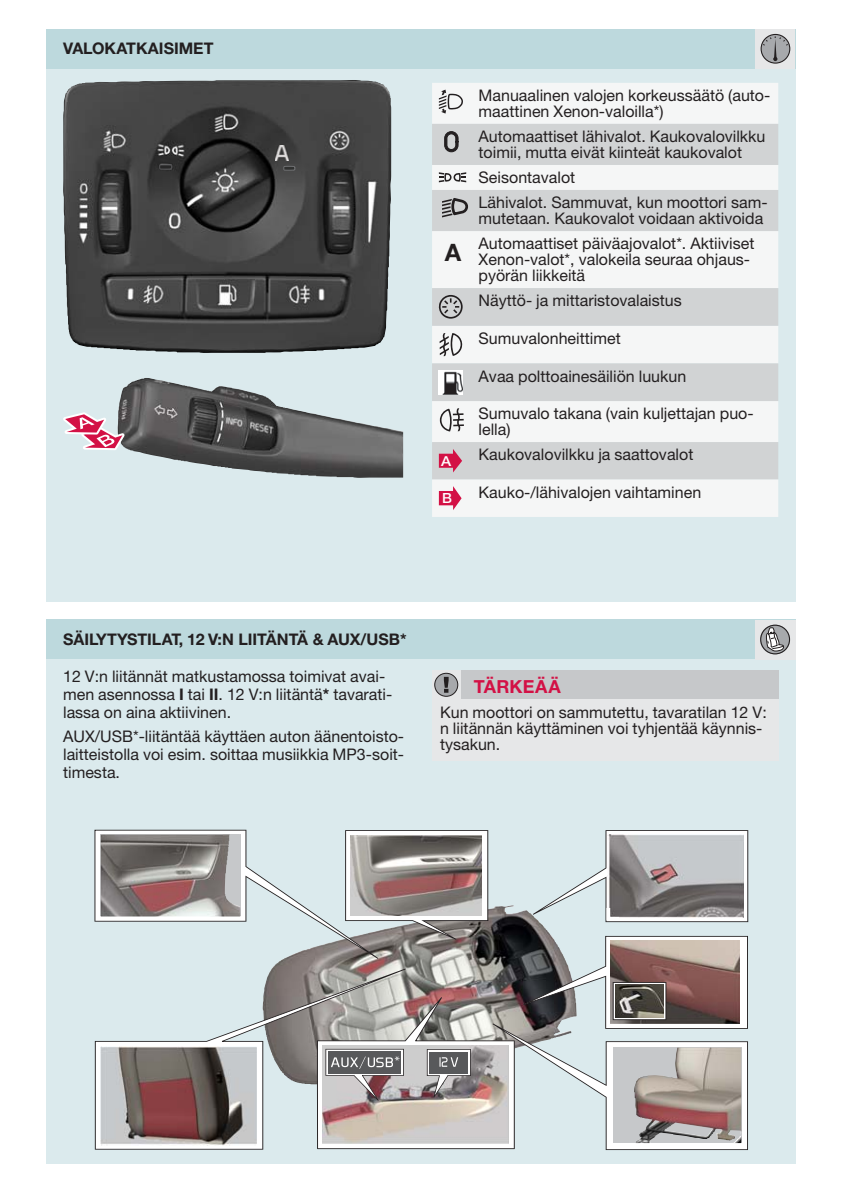
<style>
.page{position:relative;width:841px;height:1191px;background:#fff}
.page>*{position:absolute;margin:0;border:0;box-sizing:border-box;transform-origin:0 0}
.t1{font:700 24px "Helvetica Neue ECG";color:#231f20}
.t2{font:700 18px "Helvetica Neue ECG";letter-spacing:.02em;color:#d31145}
.t3{font:16px/16px "Helvetica Neue ECG";color:#231f20}
.t4{font:700 16px "Helvetica Neue ECG";color:#231f20}
.t5{font:500 14px "Helvetica Neue";color:#fff}
.t6{font:500 13.8px "Helvetica Neue";color:#fff;scale:1.1 1}
.s1{font-weight:700}
</style>
<div class="page">
<div style="left:46px;top:29px;width:748px;height:572px;background:#dbeaed"></div>
<div style="left:46px;top:29px;width:748px;height:40px;background:#bdd9dd"></div>
<div style="left:755px;top:29px;width:39px;height:40px;background:#e6e7e8"></div>
<svg style="left:760px;top:34px;width:29px;height:29px"></svg>
<div style="left:760px;top:34px;width:29px;height:30px;border:1px solid #231f20;border-radius:50%"></div>
<svg style="left:762px;top:36px;width:26px;height:25px"></svg>
<img style="left:63px;top:80px;width:328px;height:273px">
<svg style="left:283px;top:166px;width:12px;height:5px"></svg>
<svg style="left:159px;top:164px;width:13px;height:6px"></svg>
<img style="left:275px;top:145px;width:13px;height:15px">
<img style="left:118px;top:378px;width:285px;height:99px">
<svg style="left:63px;top:412px;width:62px;height:38px"></svg>
<div style="left:46px;top:619px;width:748px;height:544px;background:#dbeaed"></div>
<div style="left:46px;top:619px;width:748px;height:40px;background:#bdd9dd"></div>
<div style="left:754px;top:619px;width:40px;height:40px;background:#e6e7e8"></div>
<svg style="left:759px;top:624px;width:30px;height:30px"></svg>
<div style="left:759px;top:624px;width:30px;height:30px;border:1px solid #231f20;border-radius:50%"></div>
<svg style="left:765px;top:626px;width:19px;height:25px"></svg>
<svg style="left:94px;top:829px;width:653px;height:320px"></svg>
<div style="left:432px;top:670px;width:345px;height:28px;background:#c6c8ca"></div>
<div style="left:432px;top:698px;width:345px;height:62px;background:#e6e7e8"></div>
<svg style="left:432px;top:670px;width:28px;height:28px"></svg>
<svg style="left:434px;top:673px;width:23px;height:23px"></svg>
<div style="left:434px;top:672px;width:24px;height:24px;border:1px solid #231f20;border-radius:50%"></div>
<svg style="left:443px;top:676px;width:5px;height:16px"></svg>
<div style="left:432px;top:83px;width:345px;height:434px;background:#f5f6f6"></div>
<svg style="left:432px;top:124px;width:345px;height:355px;background:#e1e2e3"></svg>
<svg style="left:438px;top:90px;width:24px;height:23px"></svg>
<svg style="left:444px;top:131px;width:14px;height:21px"></svg>
<svg style="left:438px;top:172px;width:28px;height:10px"></svg>
<svg style="left:442px;top:196px;width:27px;height:21px"></svg>
<svg style="left:438px;top:295px;width:24px;height:23px"></svg>
<svg style="left:439px;top:333px;width:23px;height:23px"></svg>
<img style="left:438px;top:370px;width:24px;height:24px">
<svg style="left:439px;top:408px;width:24px;height:23px"></svg>
<svg style="left:438px;top:449px;width:24px;height:23px"></svg>
<svg style="left:438px;top:486px;width:23px;height:24px"></svg>
<p class="t4" style="left:63px;top:40px;width:152px">VALOKATKAISIMET</p>
<p class="t3" style="left:478px;top:89px;width:293px">Manuaalinen valojen korkeussäätö (auto&shy;maattinen Xenon-valoilla*)</p>
<p class="t3" style="left:478px;top:130px;width:288px">Automaattiset lähivalot. Kaukovalovilkku toimii, mutta eivät kiinteät kaukovalot</p>
<p class="t3" style="left:478px;top:166px;width:290px;line-height:25px">Seisontavalot<br>Lähivalot. Sammuvat, kun moottori sam-</p>
<p class="t3" style="left:478px;top:212px;width:286px">mutetaan. Kaukovalot voidaan aktivoida</p>
<h1 class="t1" style="left:444px;top:238px;width:18px">A</h1>
<p class="t3" style="left:478px;top:237px;width:277px">Automaattiset päiväajovalot*. Aktiiviset<br>Xenon-valot*, valokeila seuraa ohjaus&shy;pyörän liikkeitä</p>
<p class="t3" style="left:478px;top:294px;width:204px">Näyttö- ja mittaristovalaistus</p>
<p class="t3" style="left:478px;top:331px;width:143px">Sumuvalonheittimet</p>
<p class="t3" style="left:478px;top:369px;width:209px">Avaa polttoainesäiliön luukun</p>
<p class="t3" style="left:478px;top:407px;width:276px">Sumuvalo takana (vain kuljettajan puo&shy;lella)</p>
<p class="t6" style="left:441px;top:456px;width:11px">A</p>
<p class="t3" style="left:478px;top:448px;width:216px">Kaukovalovilkku ja saattovalot</p>
<p class="t5" style="left:442px;top:493px;width:11px">B</p>
<p class="t3" style="left:478px;top:485px;width:224px">Kauko-/lähivalojen vaihtaminen</p>
<p class="t4" style="left:63px;top:630px;width:345px">SÄILYTYSTILAT, 12 V:N LIITÄNTÄ &amp; AUX/USB*</p>
<p class="t3" style="left:63px;top:668px;width:330px;line-height:18px">12 V:n liitännät matkustamossa toimivat avai&shy;men asennossa <span class="s1">I</span> tai <span class="s1">II</span>. 12 V:n liitäntä<span class="s1">*</span> tavarati&shy;lassa on aina aktiivinen.</p>
<p class="t3" style="left:63px;top:728px;width:342px;line-height:18px;text-align:justify">AUX/USB*-liitäntää käyttäen auton äänentoisto&shy;laitteistolla voi esim. soittaa musiikkia MP3-soit&shy;timesta.</p>
<p class="t2" style="left:473px;top:676px;width:89px">TÄRKEÄÄ</p>
<p class="t3" style="left:440px;top:705px;width:328px">Kun moottori on sammutettu, tavaratilan 12 V: n liitännän käyttäminen voi tyhjentää käynnis&shy;tysakun.</p>
</div>
